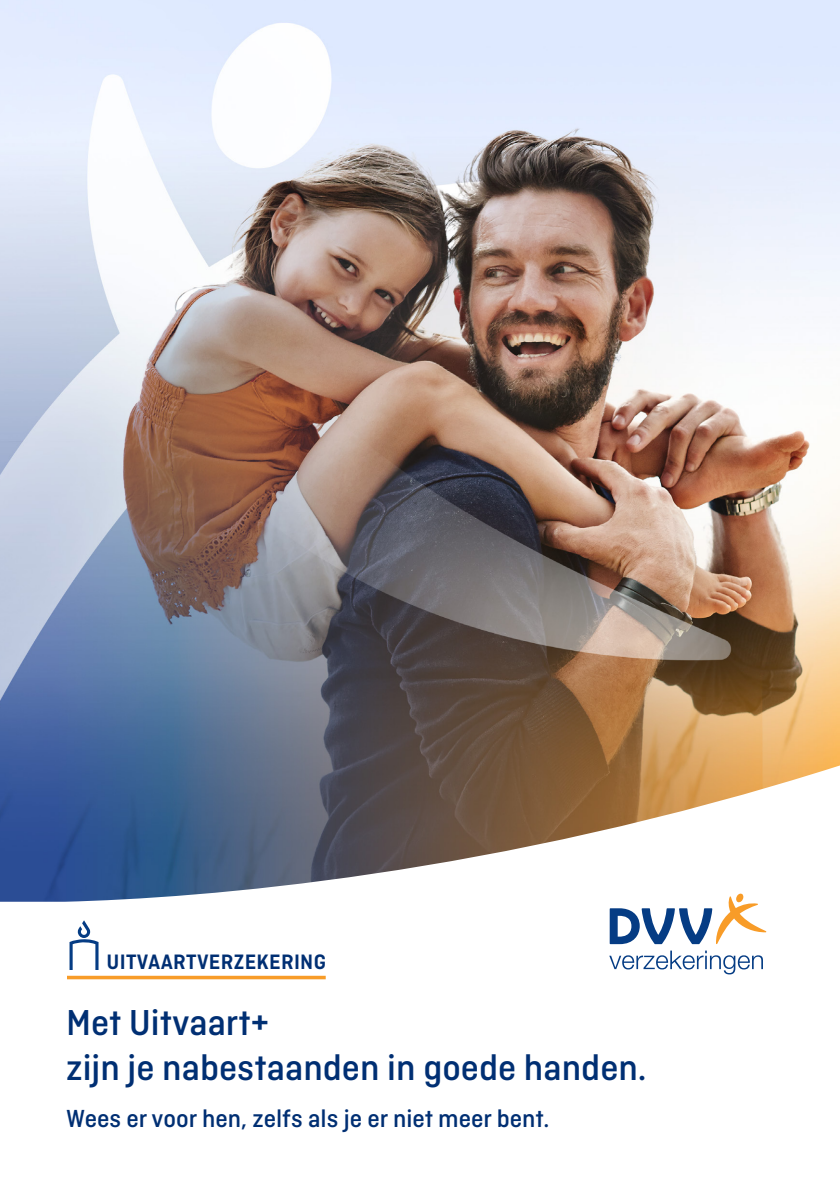
<style>
.page{position:relative;width:840px;height:1191px;background:#fff}
.page>*{position:absolute;margin:0;border:0;box-sizing:border-box;transform-origin:0 0}
.t1{font:500 38px "Ciutadella";color:#002f73}
.t2{font:500 26px "Ciutadella";color:#002f73}
.t3{font:600 22px "Ciutadella";letter-spacing:.015em;color:#002f73}
</style>
<div class="page">
<img style="left:0;top:0;width:839px;height:901px">
<svg style="left:67px;top:975px;width:258px;height:4px"></svg>
<svg style="left:69px;top:920px;width:29px;height:49px"></svg>
<svg style="left:609px;top:893px;width:157px;height:51px"></svg>
<svg style="left:609px;top:950px;width:153px;height:24px"></svg>
<p class="t3" style="left:106px;top:949px;width:221px">UITVAARTVERZEKERING</p>
<p class="t1" style="left:66px;top:1001px;width:204px">Met Uitvaart+</p>
<p class="t1" style="left:66px;top:1046px;width:581px">zijn je nabestaanden in goede handen.</p>
<p class="t2" style="left:66px;top:1104px;width:484px">Wees er voor hen, zelfs als je er niet meer bent.</p>
</div>
